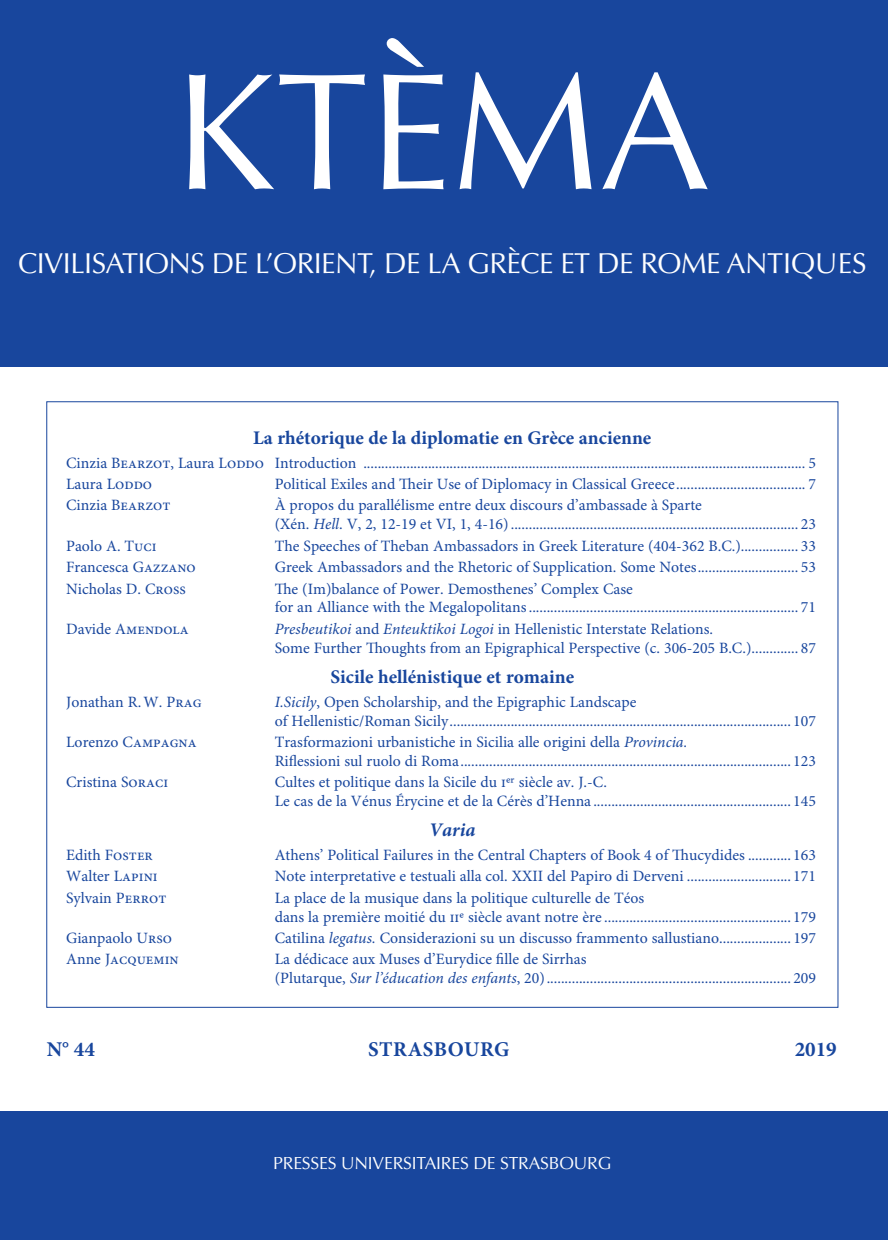
<style>
.page{position:relative;width:888px;height:1240px;background:#fff}
.page>*{position:absolute;margin:0;border:0;box-sizing:border-box;transform-origin:0 0}
.t1{font:166.25px "Optima LT Std";color:#fff}
.t2{font:28.88px "Optima LT Std";letter-spacing:-.02em;color:#fff}
.t3{font:700 21px "Minion Pro";letter-spacing:.01em;color:#18469d}
.t4{font:700 19.25px "Minion Pro";color:#18469d}
.t5{font:italic 700 19.25px "Minion Pro";color:#18469d}
.t6{font:17.5px "Optima LT Std";letter-spacing:-.01em;color:#fff}
.t7{font:15.75px/18.9px "Minion Pro";color:#18469d}
.t8{font:15.75px/18.9px "Minion Pro";letter-spacing:.095em;color:#18469d}
.s1{font-style:italic}
</style>
<div class="page">
<div style="left:0;top:0;width:887px;height:367px;background:#18469d"></div>
<div style="left:0;top:1111px;width:887px;height:128px;background:#18469d"></div>
<h1 class="t1" style="left:174px;top:36px;width:537px">KTÈMA</h1>
<h2 class="t2" style="left:18px;top:246px;width:849px">CIVILISATIONS DE L’ORIENT, DE LA GRÈCE ET DE ROME ANTIQUES</h2>
<p class="t4" style="left:253px;top:426px;width:399px">La rhétorique de la diplomatie en Grèce ancienne</p>
<p class="t7" style="left:66px;top:452px;width:751px;line-height:21.3px">Cinzia Bearzot, Laura Loddo Introduction ........................................................................................................................... 5<br>Laura Loddo</p>
<p class="t7" style="left:274px;top:475px;width:542px">Political Exiles and Their Use of Diplomacy in Classical Greece.................................... 7</p>
<p class="t7" style="left:66px;top:496px;width:106px">Cinzia Bearzot</p>
<p class="t7" style="left:274px;top:496px;width:542px">À propos du parallélisme entre deux discours d’ambassade à Sparte<br>(Xén. <span class="s1">Hell</span>. V, 2, 12-19 et VI, 1, 4-16)................................................................................ 23</p>
<p class="t7" style="left:66px;top:537px;width:92px">Paolo A. Tuci</p>
<p class="t7" style="left:274px;top:537px;width:542px">The Speeches of Theban Ambassadors in Greek Literature (404-362 B.C.)................ 33</p>
<p class="t7" style="left:66px;top:558px;width:131px">Francesca Gazzano</p>
<p class="t7" style="left:274px;top:558px;width:542px">Greek Ambassadors and the Rhetoric of Supplication. Some Notes............................ 53</p>
<p class="t7" style="left:66px;top:579px;width:121px">Nicholas D. Cross</p>
<p class="t7" style="left:274px;top:579px;width:542px">The (Im)balance of Power. Demosthenes’ Complex Case<br>for an Alliance with the Megalopolitans........................................................................... 71</p>
<p class="t7" style="left:66px;top:620px;width:124px">Davide Amendola</p>
<p class="t7" style="left:274px;top:620px;width:542px"><span class="s1">Presbeutikoi</span> and <span class="s1">Enteuktikoi Logoi</span> in Hellenistic Interstate Relations.<br>Some Further Thoughts from an Epigraphical Perspective (c. 306-205 B.C.)............. 87</p>
<p class="t4" style="left:330px;top:665px;width:245px">Sicile hellénistique et romaine</p>
<p class="t7" style="left:66px;top:692px;width:137px">Jonathan R.W. Prag</p>
<p class="t7" style="left:274px;top:692px;width:542px"><span class="s1">I.Sicily</span>, Open Scholarship, and the Epigraphic Landscape<br>of Hellenistic/Roman Sicily............................................................................................... 107</p>
<p class="t7" style="left:66px;top:733px;width:132px">Lorenzo Campagna</p>
<p class="t8" style="left:274px;top:733px;width:542px">Trasformazioni urbanistiche in Sicilia alle origini della <span class="s1">Provincia.<br></span>Riflessioni sul ruolo di Roma............................................................................................ 123</p>
<p class="t7" style="left:66px;top:773px;width:104px">Cristina Soraci</p>
<p class="t7" style="left:274px;top:773px;width:542px">Cultes et politique dans la Sicile du Ier siècle av. J.-C.<br>Le cas de la Vénus Érycine et de la Cérès d’Henna ....................................................... 145</p>
<p class="t5" style="left:429px;top:818px;width:48px">Varia</p>
<p class="t7" style="left:66px;top:846px;width:88px">Edith Foster</p>
<p class="t7" style="left:274px;top:846px;width:542px">Athens’ Political Failures in the Central Chapters of Book 4 of Thucydides ............ 163</p>
<p class="t7" style="left:66px;top:867px;width:93px">Walter Lapini</p>
<p class="t7" style="left:274px;top:867px;width:542px">Note interpretative e testuali alla col. XXII del Papiro di Derveni ............................. 171</p>
<p class="t7" style="left:66px;top:888px;width:102px">Sylvain Perrot</p>
<p class="t7" style="left:274px;top:888px;width:542px">La place de la musique dans la politique culturelle de Téos<br>dans la première moitié du iie siècle avant notre ère .................................................... 179</p>
<p class="t7" style="left:66px;top:929px;width:107px">Gianpaolo Urso</p>
<p class="t7" style="left:274px;top:929px;width:542px">Catilina <span class="s1">legatus.</span> Considerazioni su un discusso frammento sallustiano.................... 197</p>
<p class="t7" style="left:66px;top:950px;width:114px">Anne Jacquemin</p>
<p class="t7" style="left:274px;top:950px;width:542px">La dédicace aux Muses d’Eurydice fille de Sirrhas<br>(Plutarque, <span class="s1">Sur l’éducation des enfants</span>, 20).................................................................... 209</p>
<h3 class="t3" style="left:47px;top:1036px;width:50px">N° 44</h3>
<h3 class="t3" style="left:368px;top:1036px;width:142px">STRASBOURG</h3>
<h3 class="t3" style="left:794px;top:1036px;width:43px">2019</h3>
<p class="t6" style="left:273px;top:1152px;width:339px">PRESSES UNIVERSITAIRES DE STRASBOURG</p>
</div>
